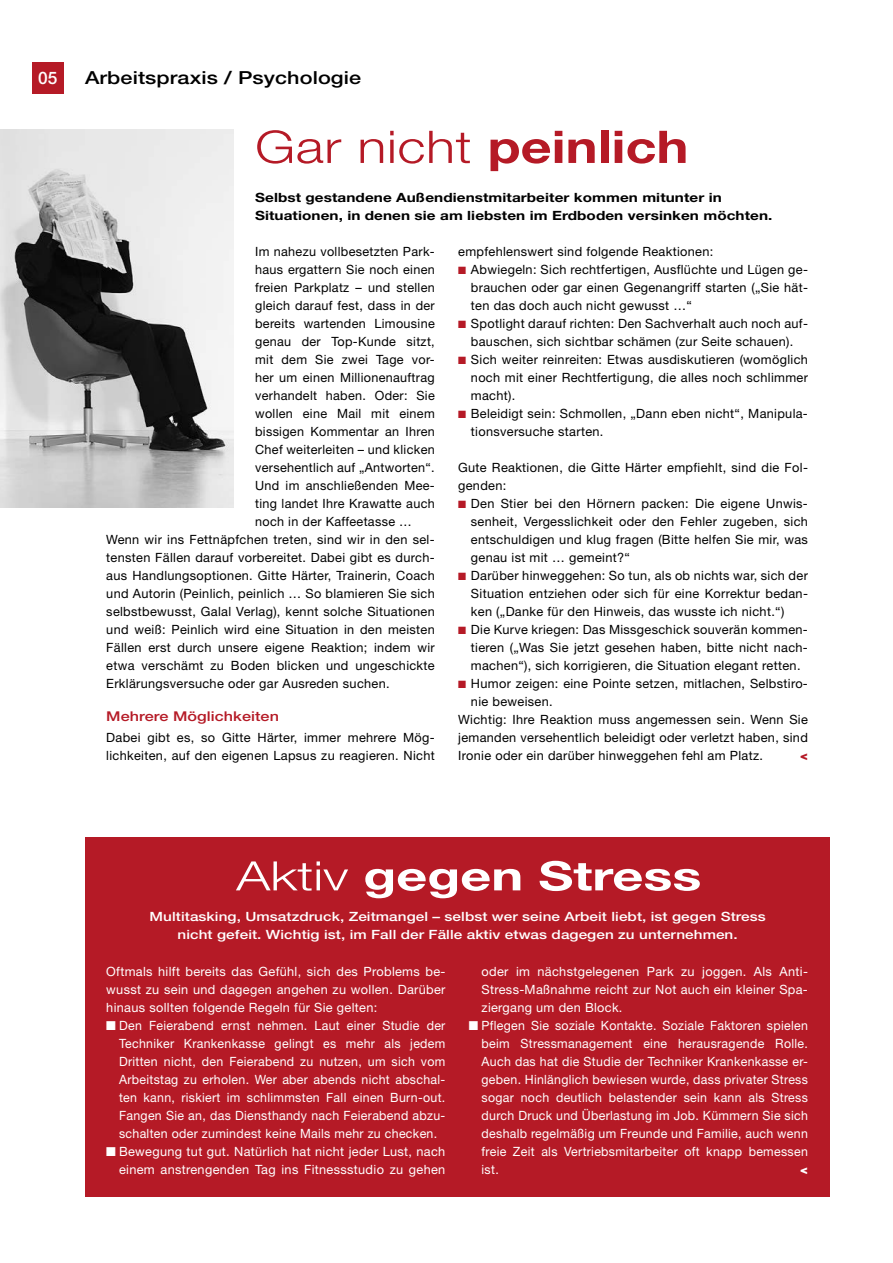
<style>
.page{position:relative;width:893px;height:1263px;background:#fff}
.page>*{position:absolute;margin:0;border:0;box-sizing:border-box;transform-origin:0 0}
.t1{font:300 45px "Helvetica Neue LT";letter-spacing:.01em;color:#b51a26;scale:1.2 1}
.t2{font:700 40.5px "Helvetica Neue LT";color:#fff;scale:1.33 1}
.t3{font:500 18px "Helvetica Neue LT";letter-spacing:.005em;color:#000;scale:1.2 1}
.t4{font:500 17.25px "Helvetica Neue LT";color:#fff}
.t5{font:500 13.5px "Helvetica Neue LT";letter-spacing:.005em;color:#b51a26;scale:1.2 1}
.t6{font:12.75px/18px "Helvetica Neue LT";letter-spacing:.025em;color:#000;text-align:justify}
.t7{font:12.75px/18px "Helvetica Neue LT";letter-spacing:.025em;color:#fff;text-align:justify}
.t8{font:500 12.75px/18px "Helvetica Neue LT";letter-spacing:.005em;color:#fff;text-align:center;scale:1.2 1}
.t9{font:700 12.75px/18px "Helvetica Neue LT";letter-spacing:.005em;color:#000;scale:1.2 1}
.t10{font:900 12.75px "Helvetica Neue LT";color:#fff}
.t11{font:900 12.75px "Helvetica Neue LT";color:#b51a26}
.s1{font-weight:700}
.s2{color:#b51a26}
.s3{font-weight:300}
</style>
<div class="page">
<div style="left:32px;top:62px;width:32px;height:32px;background:#b51a26"></div>
<div style="left:85px;top:837px;width:744px;height:360px;background:#b51a26"></div>
<img style="left:0;top:130px;width:234px;height:378px">
<h3 class="t4" style="left:38px;top:68px;width:21px">05</h3>
<h3 class="t3" style="left:85px;top:67px;width:232px">Arbeitspraxis / Psychologie</h3>
<h1 class="t1" style="left:255px;top:119px;width:363px">Gar nicht <span class="s1">peinlich</span></h1>
<p class="t9" style="left:255px;top:188px;width:433px">Selbst gestandene Außendienstmitarbeiter kommen mitunter in<br>Situationen, in denen sie am liebsten im Erdboden versinken möchten.</p>
<p class="t6" style="left:255px;top:242px;width:181px">Im nahezu vollbesetzten Park-</p>
<p class="t6" style="left:255px;top:260px;width:181px">haus ergattern Sie noch einen</p>
<p class="t6" style="left:255px;top:278px;width:181px">freien Parkplatz – und stellen</p>
<p class="t6" style="left:255px;top:296px;width:181px">gleich darauf fest, dass in der</p>
<p class="t6" style="left:255px;top:314px;width:181px">bereits wartenden Limousine</p>
<p class="t6" style="left:255px;top:332px;width:181px">genau der Top-Kunde sitzt,</p>
<p class="t6" style="left:255px;top:350px;width:181px">mit dem Sie zwei Tage vor-</p>
<p class="t6" style="left:255px;top:368px;width:181px">her um einen Millionenauftrag</p>
<p class="t6" style="left:255px;top:386px;width:181px">verhandelt haben. Oder: Sie</p>
<p class="t6" style="left:255px;top:404px;width:181px">wollen eine Mail mit einem</p>
<p class="t6" style="left:255px;top:422px;width:181px">bissigen Kommentar an Ihren</p>
<p class="t6" style="left:255px;top:440px;width:181px">Chef weiterleiten – und klicken</p>
<p class="t6" style="left:255px;top:458px;width:181px">versehentlich auf „Antworten“.</p>
<p class="t6" style="left:255px;top:476px;width:181px">Und im anschließenden Mee-</p>
<p class="t6" style="left:255px;top:494px;width:181px">ting landet Ihre Krawatte auch</p>
<p class="t6" style="left:255px;top:512px;width:158px">noch in der Kaffeetasse …</p>
<p class="t6" style="left:106px;top:530px;width:330px">Wenn wir ins Fettnäpfchen treten, sind wir in den sel-</p>
<p class="t6" style="left:106px;top:548px;width:330px">tensten Fällen darauf vorbereitet. Dabei gibt es durch-</p>
<p class="t6" style="left:106px;top:566px;width:330px">aus Handlungsoptionen. Gitte Härter, Trainerin, Coach</p>
<p class="t6" style="left:106px;top:584px;width:330px">und Autorin (Peinlich, peinlich … So blamieren Sie sich</p>
<p class="t6" style="left:106px;top:602px;width:330px">selbstbewusst, Galal Verlag), kennt solche Situationen</p>
<p class="t6" style="left:106px;top:620px;width:330px">und weiß: Peinlich wird eine Situation in den meisten</p>
<p class="t6" style="left:106px;top:638px;width:330px">Fällen erst durch unsere eigene Reaktion; indem wir</p>
<p class="t6" style="left:106px;top:656px;width:330px">etwa verschämt zu Boden blicken und ungeschickte</p>
<p class="t6" style="left:106px;top:674px;width:285px">Erklärungsversuche oder gar Ausreden suchen.</p>
<p class="t5" style="left:106px;top:708px;width:145px">Mehrere Möglichkeiten</p>
<p class="t6" style="left:106px;top:728px;width:330px">Dabei gibt es, so Gitte Härter, immer mehrere Mög&shy;lichkeiten, auf den eigenen Lapsus zu reagieren. Nicht</p>
<p class="t6" style="left:458px;top:242px;width:257px">empfehlenswert sind folgende Reaktionen:</p>
<p class="t6" style="left:471px;top:260px;width:339px;text-indent:-13px"><span class="s2">■</span> Abwiegeln: Sich rechtfertigen, Ausflüchte und Lügen ge&shy;brauchen oder gar einen Gegenangriff starten („Sie hät&shy;ten das doch auch nicht gewusst …“</p>
<p class="t6" style="left:458px;top:314px;width:351px;text-align:center"><span class="s2">■</span> Spotlight darauf richten: Den Sachverhalt auch noch auf&shy;bauschen, sich sichtbar schämen (zur Seite schauen).</p>
<p class="t6" style="left:471px;top:350px;width:338px;text-indent:-13px"><span class="s2">■</span> Sich weiter reinreiten: Etwas ausdiskutieren (womöglich noch mit einer Rechtfertigung, die alles noch schlimmer macht).</p>
<p class="t6" style="left:471px;top:404px;width:338px;text-indent:-13px"><span class="s2">■</span> Beleidigt sein: Schmollen, „Dann eben nicht“, Manipula&shy;tionsversuche starten.</p>
<p class="t6" style="left:458px;top:458px;width:351px">Gute Reaktionen, die Gitte Härter empfiehlt, sind die Fol&shy;genden:</p>
<p class="t6" style="left:471px;top:494px;width:338px;text-indent:-13px"><span class="s2">■</span> Den Stier bei den Hörnern packen: Die eigene Unwis&shy;senheit, Vergesslichkeit oder den Fehler zugeben, sich entschuldigen und klug fragen (Bitte helfen Sie mir, was genau ist mit … gemeint?“</p>
<p class="t6" style="left:471px;top:566px;width:338px;text-indent:-13px"><span class="s2">■</span> Darüber hinweggehen: So tun, als ob nichts war, sich der Situation entziehen oder sich für eine Korrektur bedan&shy;ken („Danke für den Hinweis, das wusste ich nicht.“)</p>
<p class="t6" style="left:471px;top:620px;width:338px;text-indent:-13px"><span class="s2">■</span> Die Kurve kriegen: Das Missgeschick souverän kommen&shy;tieren („Was Sie jetzt gesehen haben, bitte nicht nach&shy;machen“), sich korrigieren, die Situation elegant retten.</p>
<p class="t6" style="left:458px;top:674px;width:351px"><span class="s2">■</span> Humor zeigen: eine Pointe setzen, mitlachen, Selbstiro-</p>
<p class="t6" style="left:471px;top:692px;width:83px">nie beweisen.</p>
<p class="t6" style="left:458px;top:710px;width:351px">Wichtig: Ihre Reaktion muss angemessen sein. Wenn Sie</p>
<p class="t6" style="left:458px;top:728px;width:351px">jemanden versehentlich beleidigt oder verletzt haben, sind</p>
<p class="t6" style="left:458px;top:746px;width:306px">Ironie oder ein darüber hinweggehen fehl am Platz.</p>
<p class="t11" style="left:800px;top:747px;width:9px">&lt;</p>
<h2 class="t2" style="left:236px;top:851px;width:351px"><span class="s3">Aktiv</span> gegen Stress</h2>
<p class="t8" style="left:150px;top:907px;width:515px">Multitasking, Umsatzdruck, Zeitmangel – selbst wer seine Arbeit liebt, ist gegen Stress nicht gefeit. Wichtig ist, im Fall der Fälle aktiv etwas dagegen zu unternehmen.</p>
<p class="t7" style="left:106px;top:962px;width:341px">Oftmals hilft bereits das Gefühl, sich des Problems be&shy;wusst zu sein und dagegen angehen zu wollen. Darüber hinaus sollten folgende Regeln für Sie gelten:</p>
<p class="t7" style="left:119px;top:1016px;width:328px;text-indent:-13px">■ Den Feierabend ernst nehmen. Laut einer Studie der Techniker Krankenkasse gelingt es mehr als jedem Dritten nicht, den Feierabend zu nutzen, um sich vom Arbeitstag zu erholen. Wer aber abends nicht abschal&shy;ten kann, riskiert im schlimmsten Fall einen Burn-out.<br>Fangen Sie an, das Diensthandy nach Feierabend abzu&shy;schalten oder zumindest keine Mails mehr zu checken.</p>
<p class="t7" style="left:106px;top:1142px;width:341px;text-align:right">■ Bewegung tut gut. Natürlich hat nicht jeder Lust, nach einem anstrengenden Tag ins Fitnessstudio zu gehen</p>
<p class="t7" style="left:482px;top:962px;width:328px">oder im nächstgelegenen Park zu joggen. Als Anti-Stress-Maßnahme reicht zur Not auch ein kleiner Spa&shy;ziergang um den Block.</p>
<p class="t7" style="left:482px;top:1016px;width:328px;text-indent:-13px">■ Pflegen Sie soziale Kontakte. Soziale Faktoren spielen beim Stressmanagement eine herausragende Rolle.<br>Auch das hat die Studie der Techniker Krankenkasse er&shy;geben. Hinlänglich bewiesen wurde, dass privater Stress sogar noch deutlich belastender sein kann als Stress durch Druck und Überlastung im Job. Kümmern Sie sich deshalb regelmäßig um Freunde und Familie, auch wenn freie Zeit als Vertriebsmitarbeiter oft knapp bemessen ist.</p>
<p class="t10" style="left:800px;top:1161px;width:9px">&lt;</p>
</div>
